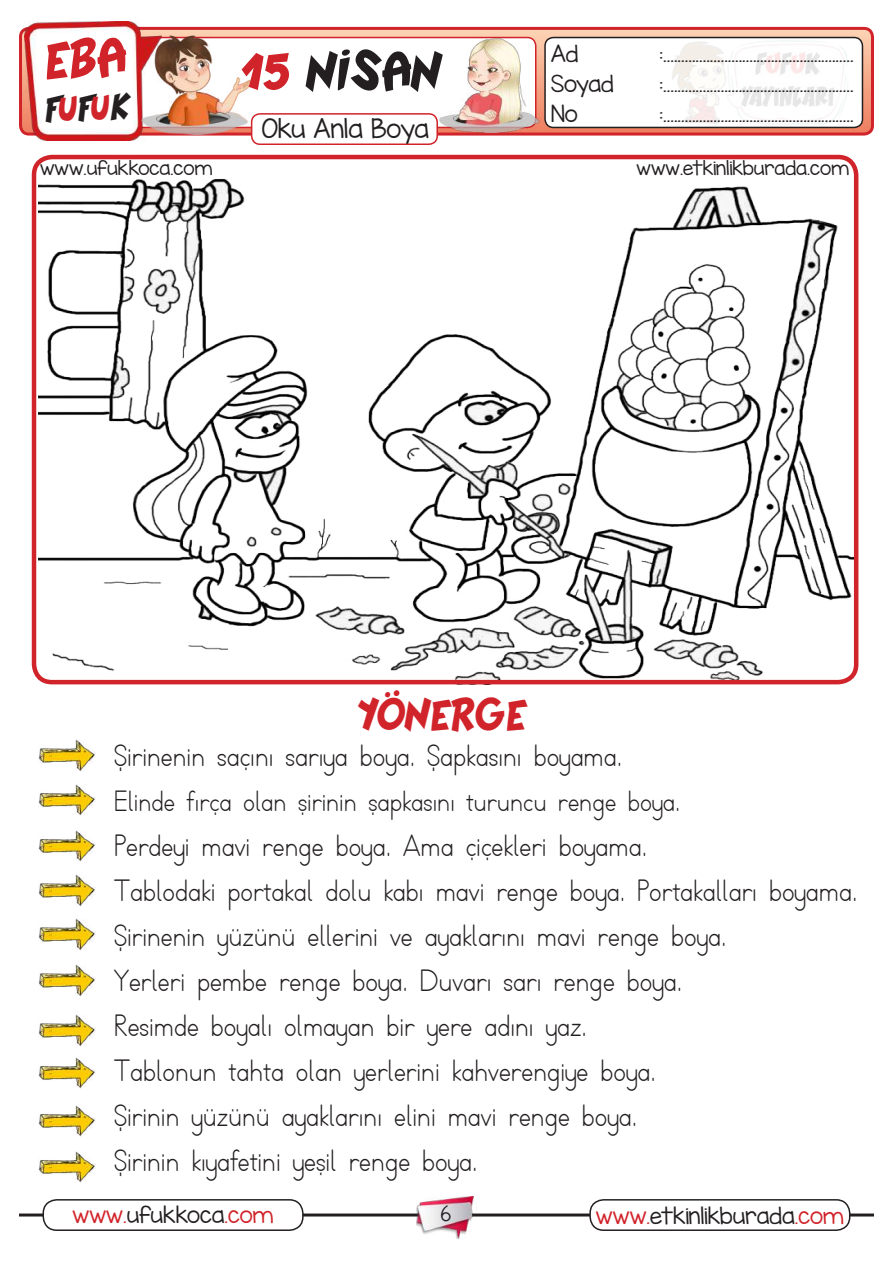
<style>
.page{position:relative;width:893px;height:1263px;background:#fff}
.page>*{position:absolute;margin:0;border:0;box-sizing:border-box;transform-origin:0 0}
.t1{font:54px "Pat Pa Cool";color:#231f20}
.t2{font:45px "Pat Pa Cool";color:#d1232a}
.t3{font:36px "Pat Pa Cool";color:#231f20}
.t4{font:30px/45px "TTKB Dik Temel Abece";color:#231f20}
.t5{font:28.5px "TTKB Dik Temel Abece";color:#231f20}
.t6{font:24px "KG Miss Kindergarten";color:#231f20}
.t7{font:21px "KG Miss Kindergarten";color:#231f20}
.t8{font:21px "KG Miss Kindergarten";color:#d1232a}
.t9{font:18px "KG Miss Kindergarten";color:#231f20}
.s1{color:#d1232a}
.s2{color:#231f20}
</style>
<div class="page">
<img style="left:38px;top:136px;width:818px;height:548px">
<svg style="left:23px;top:28px;width:848px;height:104px;background:#f0ae91"></svg>
<div style="left:19px;top:27px;width:855px;height:109px;border:3px solid #d1232a;border-radius:9px"></div>
<div style="left:132px;top:38px;width:404px;height:89px;background:#fff;border-radius:9px"></div>
<div style="left:252px;top:114px;width:185px;height:30px;background:#fff;border-radius:9px"></div>
<div style="left:251px;top:113px;width:187px;height:32px;border:2px solid #d1232a;border-radius:9px"></div>
<img style="left:25px;top:21px;width:137px;height:119px">
<div style="left:545px;top:38px;width:317px;height:89px;background:#fff;border-radius:9px"></div>
<div style="left:544px;top:37px;width:319px;height:91px;border:2px solid #231f20;border-radius:9px"></div>
<img style="left:672px;top:41px;width:176px;height:83px">
<img style="left:138px;top:30px;width:115px;height:104px">
<img style="left:437px;top:37px;width:107px;height:95px">
<div style="left:32px;top:155px;width:826px;height:529px;border:4px solid #d1232a;border-radius:18px"></div>
<img style="left:38px;top:740px;width:57px;height:32px">
<img style="left:38px;top:830px;width:57px;height:32px">
<img style="left:38px;top:874px;width:57px;height:32px">
<img style="left:38px;top:918px;width:57px;height:32px">
<img style="left:38px;top:784px;width:57px;height:32px">
<img style="left:38px;top:964px;width:57px;height:32px">
<img style="left:38px;top:1057px;width:57px;height:32px">
<img style="left:38px;top:1015px;width:57px;height:31px">
<img style="left:38px;top:1105px;width:57px;height:32px">
<img style="left:38px;top:1151px;width:57px;height:32px">
<hr style="left:19px;top:1213px;width:855px;height:3px;background:#231f20">
<img style="left:417px;top:1196px;width:59px;height:43px">
<div style="left:43px;top:1200px;width:260px;height:30px;background:#fff;border-radius:14px"></div>
<div style="left:43px;top:1199px;width:261px;height:32px;border:2px solid #231f20;border-radius:14px"></div>
<div style="left:590px;top:1200px;width:260px;height:30px;background:#fff;border-radius:14px"></div>
<div style="left:589px;top:1199px;width:261px;height:32px;border:2px solid #231f20;border-radius:14px"></div>
<svg style="left:45px;top:33px;width:82px;height:47px"></svg>
<svg style="left:439px;top:1205px;width:12px;height:17px"></svg>
<p class="t3" style="left:45px;top:89px;width:87px;rotate:-2deg">F<span class="s1">U</span>F<span class="s1">U</span>K</p>
<h1 class="t1" style="left:244px;top:41px;width:200px"><span class="s1">15</span> NISAN</h1>
<p class="t6" style="left:262px;top:113px;width:169px">Oku Anla Boya</p>
<p class="t7" style="left:551px;top:39px;width:29px">Ad</p>
<p class="t7" style="left:659px;top:39px;width:196px">:.....................................................</p>
<p class="t7" style="left:551px;top:69px;width:64px">Soyad</p>
<p class="t7" style="left:659px;top:69px;width:196px">:.....................................................</p>
<p class="t7" style="left:551px;top:99px;width:28px">No</p>
<p class="t7" style="left:659px;top:99px;width:196px">:.....................................................</p>
<p class="t9" style="left:40px;top:156px;width:174px">www.ufukkoca.com</p>
<p class="t9" style="left:637px;top:156px;width:214px">www.etkinlikburada.com</p>
<h2 class="t2" style="left:360px;top:689px;width:169px">YÖNERGE</h2>
<p class="t4" style="left:114px;top:734px;width:510px">Şirinenin saçını sarıya boya. Şapkasını boyama.</p>
<p class="t5" style="left:114px;top:784px;width:568px">Elinde fırça olan şirinin şapkasını turuncu renge boya.</p>
<p class="t4" style="left:114px;top:824px;width:745px">Perdeyi mavi renge boya. Ama çiçekleri boyama.<br>Tablodaki portakal dolu kabı mavi renge boya. Portakalları boyama.<br>Şirinenin yüzünü ellerini ve ayaklarını mavi renge boya.<br>Yerleri pembe renge boya. Duvarı sarı renge boya.<br>Resimde boyalı olmayan bir yere adını yaz.<br>Tablonun tahta olan yerlerini kahverengiye boya.<br>Şirinin yüzünü ayaklarını elini mavi renge boya.<br>Şirinin kıyafetini yeşil renge boya.</p>
<p class="t8" style="left:72px;top:1200px;width:203px">www.<span class="s2">ufukkoca</span>.com</p>
<p class="t7" style="left:596px;top:1201px;width:250px"><span class="s1">www.</span>etkinlikburada<span class="s1">.com</span></p>
</div>
